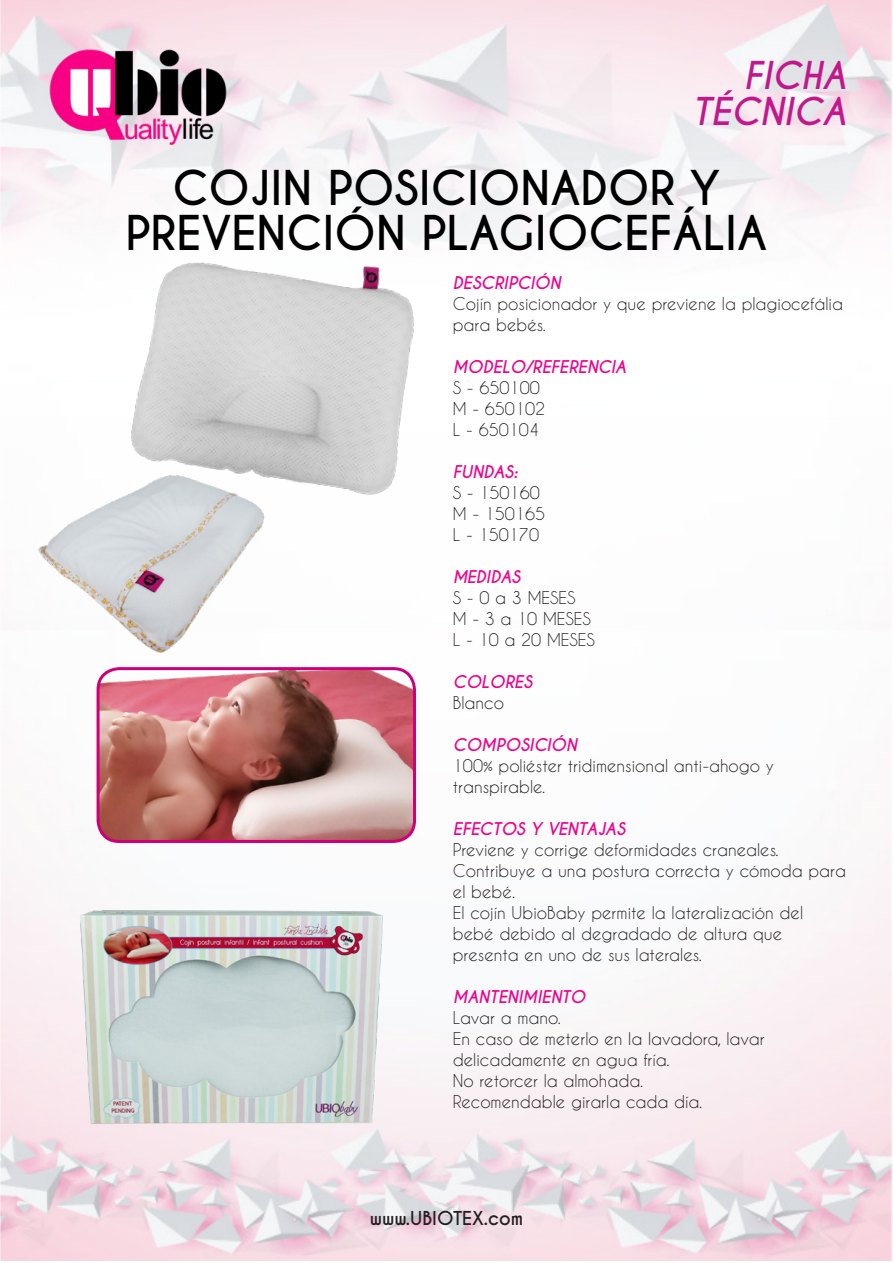
<style>
.page{position:relative;width:893px;height:1263px;background:#fff}
.page>*{position:absolute;margin:0;border:0;box-sizing:border-box;transform-origin:0 0}
.TITULO{font:700 45px "Caviar Dreams";color:#000001}
.t1{font:italic 700 36px/36px "Caviar Dreams";color:#c2188b;text-align:right}
.t2{font:700 18px "Caviar Dreams";color:#231f20}
.TEXTO{font:16.5px/21px "Caviar Dreams";color:#231f20}
.TITULO_2{font:italic 700 16.5px "Caviar Dreams";color:#ed028c}
</style>
<div class="page">
<img style="left:0;top:0;width:893px;height:1261px">
<img style="left:47px;top:47px;width:183px;height:98px">
<img style="left:98px;top:669px;width:316px;height:172px">
<div style="left:97px;top:667px;width:319px;height:176px;border:3px solid #cd007a;border-radius:21px"></div>
<img style="left:108px;top:225px;width:331px;height:287px">
<img style="left:20px;top:465px;width:270px;height:202px">
<img style="left:72px;top:901px;width:320px;height:230px">
<h2 class="t1" style="left:692px;top:59px;width:155px">FICHA<br>TÉCNICA</h2>
<p class="TITULO" style="left:172px;top:161px;width:550px">COJIN POSICIONADOR Y</p>
<p class="TITULO" style="left:125px;top:206px;width:643px">PREVENCIÓN PLAGIOCEFÁLIA</p>
<p class="TITULO_2" style="left:453px;top:273px;width:109px">DESCRIPCIÓN</p>
<p class="TEXTO" style="left:453px;top:293px;width:392px">Cojín posicionador y que previene la plagiocefália para bebés.</p>
<p class="TITULO_2" style="left:453px;top:357px;width:175px">MODELO/REFERENCIA</p>
<p class="TEXTO" style="left:453px;top:377px;width:88px">S - 650100</p>
<p class="TEXTO" style="left:453px;top:398px;width:94px">M - 650102</p>
<p class="TEXTO" style="left:453px;top:419px;width:88px">L - 650104</p>
<p class="TITULO_2" style="left:453px;top:462px;width:66px">FUNDAS:</p>
<p class="TEXTO" style="left:453px;top:482px;width:88px">S - 150160</p>
<p class="TEXTO" style="left:453px;top:503px;width:94px">M - 150165</p>
<p class="TEXTO" style="left:453px;top:524px;width:88px">L - 150170</p>
<p class="TITULO_2" style="left:453px;top:567px;width:69px">MEDIDAS</p>
<p class="TEXTO" style="left:453px;top:587px;width:124px">S - 0 a 3 MESES</p>
<p class="TEXTO" style="left:453px;top:608px;width:140px">M - 3 a 10 MESES</p>
<p class="TEXTO" style="left:453px;top:629px;width:144px">L - 10 a 20 MESES</p>
<p class="TITULO_2" style="left:453px;top:672px;width:81px">COLORES</p>
<p class="TEXTO" style="left:453px;top:692px;width:53px">Blanco</p>
<p class="TITULO_2" style="left:453px;top:735px;width:126px">COMPOSICIÓN</p>
<p class="TEXTO" style="left:453px;top:755px;width:323px">100% poliéster tridimensional anti-ahogo y transpirable.</p>
<p class="TITULO_2" style="left:453px;top:819px;width:174px">EFECTOS Y VENTAJAS</p>
<p class="TEXTO" style="left:453px;top:839px;width:395px">Previene y corrige deformidades craneales.<br>Contribuye a una postura correcta y cómoda para el bebé.</p>
<p class="TEXTO" style="left:453px;top:902px;width:352px">El cojín UbioBaby permite la lateralización del bebé debido al degradado de altura que presenta en uno de sus laterales.</p>
<p class="TITULO_2" style="left:453px;top:987px;width:134px">MANTENIMIENTO</p>
<p class="TEXTO" style="left:453px;top:1007px;width:110px">Lavar a mano.</p>
<p class="TEXTO" style="left:453px;top:1028px;width:313px">En caso de meterlo en la lavadora, lavar delicadamente en agua fría.</p>
<p class="TEXTO" style="left:453px;top:1070px;width:192px">No retorcer la almohada.</p>
<p class="TEXTO" style="left:453px;top:1091px;width:251px">Recomendable girarla cada día.</p>
<p class="t2" style="left:370px;top:1207px;width:155px">www.UBIOTEX.com</p>
</div>
